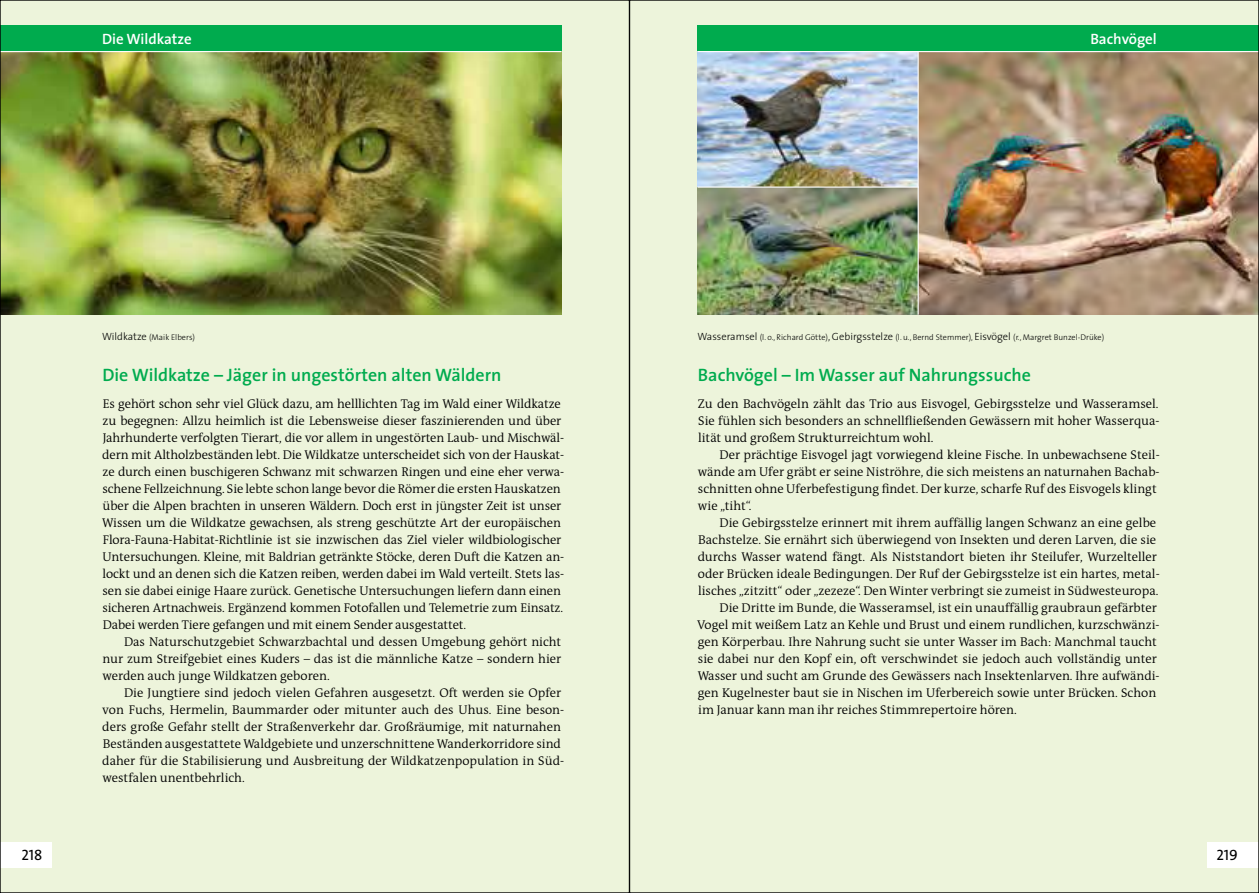
<style>
.page{position:relative;width:1259px;height:893px;background:#edf4db}
.page>*{position:absolute;margin:0;border:0;box-sizing:border-box;transform-origin:0 0}
.t1{font:600 18px "The Sans";color:#00ab4e}
.t2{font:600 15px "The Sans";color:#fff}
.t3{font:15px "The Sans Caps";color:#000}
.t4{font:300 12.75px/17px "The Antiqua B4";color:#000}
.t5{font:300 8.25px "The Sans";color:#000}
.s1{font-size:10.5px}
</style>
<div class="page">
<div style="left:697px;top:26px;width:562px;height:25px;background:#00ab4e"></div>
<div style="left:1208px;top:842px;width:51px;height:25px;background:#fff"></div>
<div style="left:0;top:842px;width:51px;height:25px;background:#fff"></div>
<div style="left:0;top:26px;width:561px;height:25px;background:#00ab4e"></div>
<img style="left:2px;top:52px;width:559px;height:263px">
<img style="left:697px;top:52px;width:560px;height:263px">
<hr style="left:697px;top:187px;width:221px;height:1px;background:#fff">
<hr style="left:917px;top:51px;width:1px;height:264px;background:#fff">
<hr style="left:697px;top:51px;width:562px;height:1px;background:#fff">
<hr style="left:0;top:51px;width:561px;height:1px;background:#fff">
<p class="t2" style="left:102px;top:26px;width:91px">Die Wildkatze</p>
<p class="t2" style="left:1090px;top:26px;width:68px">Bachvögel</p>
<p class="t5" style="left:102px;top:331px;width:94px"><span class="s1">Wildkatze</span> (Maik Elbers)</p>
<p class="t5" style="left:697px;top:331px;width:408px"><span class="s1">Wasseramsel</span> (l. o., Richard Götte)<span class="s1">, Gebirgsstelze</span> (l. u., Bernd Stemmer), <span class="s1">Eisvögel</span> (r., Margret Bunzel-Drüke)</p>
<h1 class="t1" style="left:102px;top:360px;width:400px">Die Wildkatze – Jäger in ungestörten alten Wäldern</h1>
<p class="t4" style="left:102px;top:396px;width:463px">Es gehört schon sehr viel Glück dazu, am helllichten Tag im Wald einer Wildkatze zu begegnen: Allzu heimlich ist die Lebensweise dieser faszinierenden und über Jahrhunderte verfolgten Tierart, die vor allem in ungestörten Laub- und Mischwäl&shy;dern mit Altholzbeständen lebt. Die Wildkatze unterscheidet sich von der Hauskat&shy;ze durch einen buschigeren Schwanz mit schwarzen Ringen und eine eher verwa&shy;schene Fellzeichnung. Sie lebte schon lange bevor die Römer die ersten Hauskatzen über die Alpen brachten in unseren Wäldern. Doch erst in jüngster Zeit ist unser Wissen um die Wildkatze gewachsen, als streng geschützte Art der europäischen Flora-Fauna-Habitat-Richtlinie ist sie inzwischen das Ziel vieler wildbiologischer Untersuchungen. Kleine, mit Baldrian getränkte Stöcke, deren Duft die Katzen an&shy;lockt und an denen sich die Katzen reiben, werden dabei im Wald verteilt. Stets las&shy;sen sie dabei einige Haare zurück. Genetische Untersuchungen liefern dann einen sicheren Artnachweis. Ergänzend kommen Fotofallen und Telemetrie zum Einsatz.<br>Dabei werden Tiere gefangen und mit einem Sender ausgestattet.</p>
<p class="t4" style="left:102px;top:634px;width:460px;text-align:justify;text-indent:22px">Das Naturschutzgebiet Schwarzbachtal und dessen Umgebung gehört nicht nur zum Streifgebiet eines Kuders – das ist die männliche Katze – sondern hier werden auch junge Wildkatzen geboren.</p>
<p class="t4" style="left:102px;top:685px;width:463px;text-indent:22px">Die Jungtiere sind jedoch vielen Gefahren ausgesetzt. Oft werden sie Opfer von Fuchs, Hermelin, Baummarder oder mitunter auch des Uhus. Eine beson&shy;ders große Gefahr stellt der Straßenverkehr dar. Großräumige, mit naturnahen Beständen ausgestattete Waldgebiete und unzerschnittene Wanderkorridore sind daher für die Stabilisierung und Ausbreitung der Wildkatzenpopulation in Süd&shy;westfalen unentbehrlich.</p>
<h1 class="t1" style="left:698px;top:359px;width:334px">Bachvögel – Im Wasser auf Nahrungssuche</h1>
<p class="t4" style="left:698px;top:396px;width:463px;text-align:justify">Zu den Bachvögeln zählt das Trio aus Eisvogel, Gebirgsstelze und Wasseramsel.<br>Sie fühlen sich besonders an schnellfließenden Gewässern mit hoher Wasserqua&shy;lität und großem Strukturreichtum wohl.</p>
<p class="t4" style="left:698px;top:447px;width:463px;text-indent:22px">Der prächtige Eisvogel jagt vorwiegend kleine Fische. In unbewachsene Steil&shy;wände am Ufer gräbt er seine Niströhre, die sich meistens an naturnahen Bachab&shy;schnitten ohne Uferbefestigung findet. Der kurze, scharfe Ruf des Eisvogels klingt wie „tiht“.</p>
<p class="t4" style="left:719px;top:515px;width:438px">Die Gebirgsstelze erinnert mit ihrem auffällig langen Schwanz an eine gelbe</p>
<p class="t4" style="left:698px;top:532px;width:459px">Bachstelze. Sie ernährt sich überwiegend von Insekten und deren Larven, die sie</p>
<p class="t4" style="left:698px;top:549px;width:460px">durchs Wasser watend fängt. Als Niststandort bieten ihr Steilufer, Wurzelteller</p>
<p class="t4" style="left:698px;top:566px;width:463px">oder Brücken ideale Bedingungen. Der Ruf der Gebirgsstelze ist ein hartes, metal-</p>
<p class="t4" style="left:698px;top:583px;width:462px">lisches „zitzitt“ oder „zezeze“. Den Winter verbringt sie zumeist in Südwesteuropa.</p>
<p class="t4" style="left:719px;top:600px;width:439px">Die Dritte im Bunde, die Wasseramsel, ist ein unauffällig graubraun gefärbter</p>
<p class="t4" style="left:697px;top:617px;width:464px">Vogel mit weißem Latz an Kehle und Brust und einem rundlichen, kurzschwänzi-</p>
<p class="t4" style="left:698px;top:634px;width:460px">gen Körperbau. Ihre Nahrung sucht sie unter Wasser im Bach: Manchmal taucht</p>
<p class="t4" style="left:698px;top:651px;width:460px">sie dabei nur den Kopf ein, oft verschwindet sie jedoch auch vollständig unter</p>
<p class="t4" style="left:697px;top:668px;width:463px">Wasser und sucht am Grunde des Gewässers nach Insektenlarven. Ihre aufwändi-</p>
<p class="t4" style="left:697px;top:685px;width:460px">gen Kugelnester baut sie in Nischen im Uferbereich sowie unter Brücken. Schon</p>
<p class="t4" style="left:698px;top:702px;width:320px">im Januar kann man ihr reiches Stimmrepertoire hören.</p>
<p class="t3" style="left:21px;top:842px;width:23px">218</p>
<p class="t3" style="left:1216px;top:842px;width:23px">219</p>
</div>
